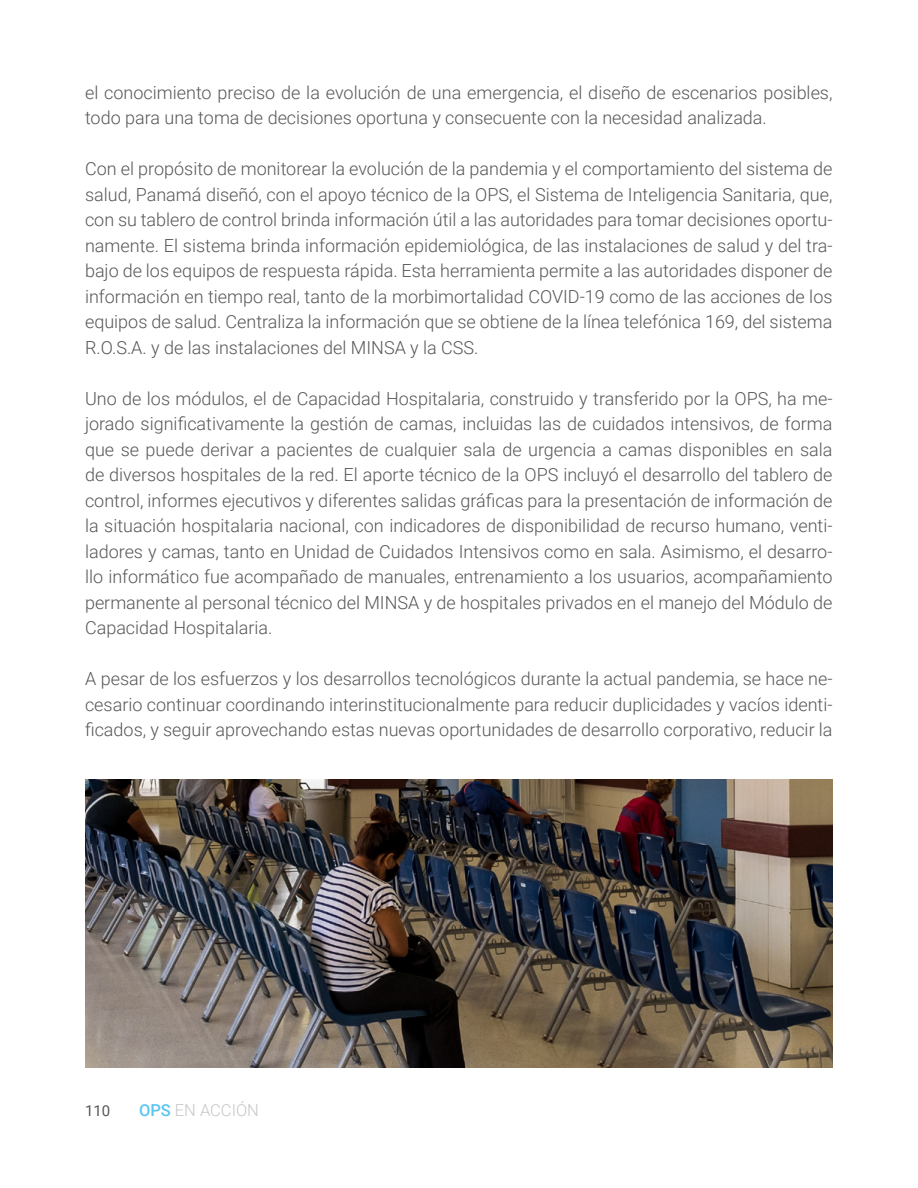
<style>
.page{position:relative;width:918px;height:1188px;background:#fff}
.page>*{position:absolute;margin:0;border:0;box-sizing:border-box;transform-origin:0 0}
.t1{font:300 18px/25.5px "Roboto";color:#575756;text-align:justify}
.t2{font:300 16.5px "Roboto";color:#c6c6c6}
.t3{font:15px "Roboto";color:#575756}
.s1{font-weight:500;color:#5bc5f2}
</style>
<div class="page">
<img style="left:85px;top:780px;width:748px;height:287px">
<p class="t1" style="left:85px;top:79px;width:749px">el conocimiento preciso de la evolución de una emergencia, el diseño de escenarios posibles, todo para una toma de decisiones oportuna y consecuente con la necesidad analizada.</p>
<p class="t1" style="left:85px;top:155px;width:749px">Con el propósito de monitorear la evolución de la pandemia y el comportamiento del sistema de salud, Panamá diseñó, con el apoyo técnico de la OPS, el Sistema de Inteligencia Sanitaria, que, con su tablero de control brinda información útil a las autoridades para tomar decisiones oportu&shy;namente. El sistema brinda información epidemiológica, de las instalaciones de salud y del tra&shy;bajo de los equipos de respuesta rápida. Esta herramienta permite a las autoridades disponer de información en tiempo real, tanto de la morbimortalidad COVID-19 como de las acciones de los equipos de salud. Centraliza la información que se obtiene de la línea telefónica 169, del sistema R.O.S.A. y de las instalaciones del MINSA y la CSS.</p>
<p class="t1" style="left:85px;top:385px;width:749px">Uno de los módulos, el de Capacidad Hospitalaria, construido y transferido por la OPS, ha me&shy;jorado significativamente la gestión de camas, incluidas las de cuidados intensivos, de forma que se puede derivar a pacientes de cualquier sala de urgencia a camas disponibles en sala de diversos hospitales de la red. El aporte técnico de la OPS incluyó el desarrollo del tablero de control, informes ejecutivos y diferentes salidas gráficas para la presentación de información de la situación hospitalaria nacional, con indicadores de disponibilidad de recurso humano, venti&shy;ladores y camas, tanto en Unidad de Cuidados Intensivos como en sala. Asimismo, el desarro&shy;llo informático fue acompañado de manuales, entrenamiento a los usuarios, acompañamiento permanente al personal técnico del MINSA y de hospitales privados en el manejo del Módulo de Capacidad Hospitalaria.</p>
<p class="t1" style="left:85px;top:665px;width:749px">A pesar de los esfuerzos y los desarrollos tecnológicos durante la actual pandemia, se hace ne&shy;cesario continuar coordinando interinstitucionalmente para reducir duplicidades y vacíos identi&shy;ficados, y seguir aprovechando estas nuevas oportunidades de desarrollo corporativo, reducir la</p>
<p class="t3" style="left:85px;top:1101px;width:27px">110</p>
<p class="t2" style="left:139px;top:1099px;width:121px"><span class="s1">OPS</span> EN ACCIÓN</p>
</div>
